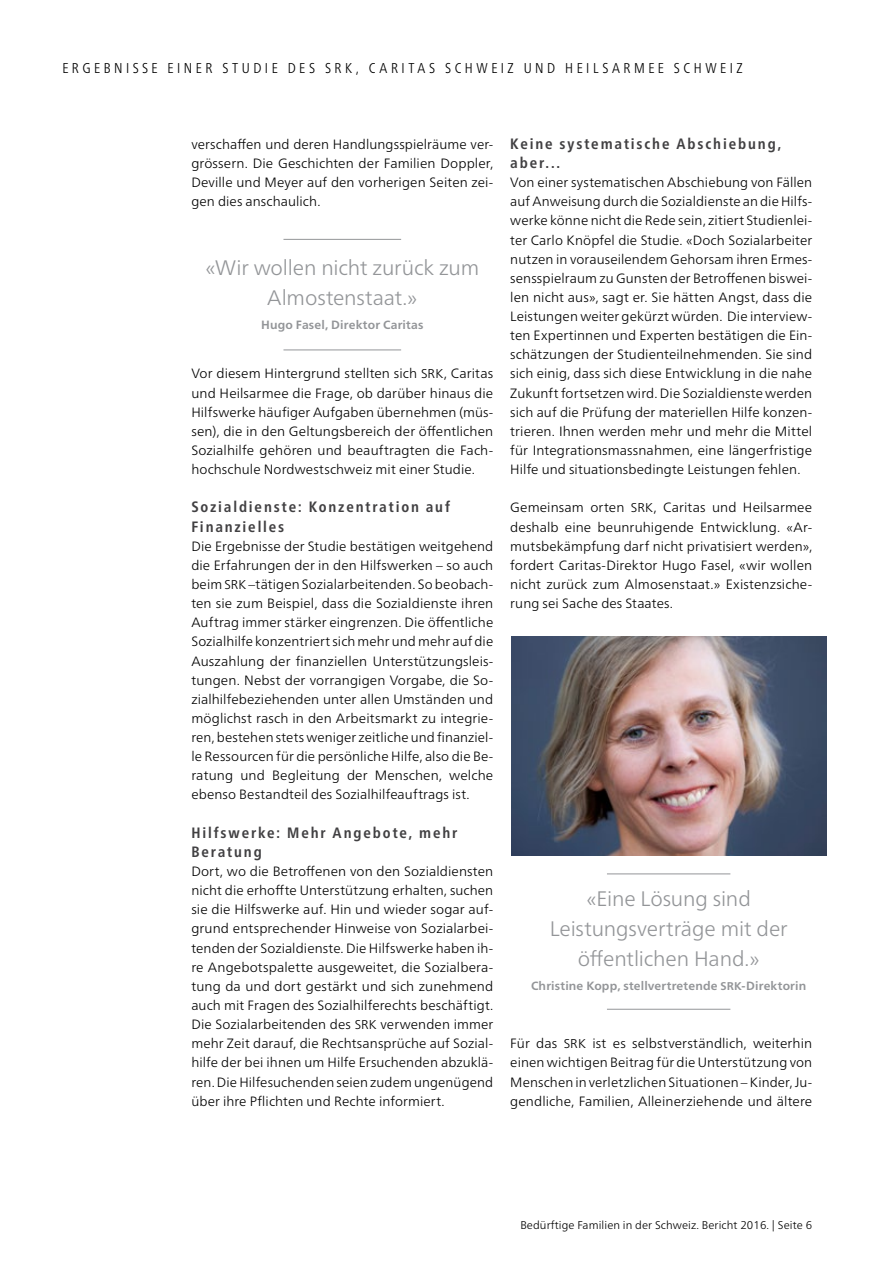
<style>
.page{position:relative;width:893px;height:1263px;background:#fff}
.page>*{position:absolute;margin:0;border:0;box-sizing:border-box;transform-origin:0 0}
.t1{font:300 21px/29.7px "Frutiger Neue LTW1 G";letter-spacing:-.01em;color:#939598;text-align:center}
.t2{font:700 condensed 15px/19.2px "Frutiger Neue LTW1 G";letter-spacing:.125em;color:#414042}
.t3{font:300 condensed 14.25px "Frutiger Neue LTW1 G";letter-spacing:.245em;color:#000}
.t4{font:300 13.5px/19.2px "Frutiger Neue LTW1 G";letter-spacing:.01em;color:#000;text-align:justify}
.t5{font:700 12px "Frutiger Neue LTW1 G";letter-spacing:.015em;color:#939598}
.t6{font:300 11.25px "Frutiger Neue LTW1 G";letter-spacing:.01em;color:#000}
.s1{font-size:12.75px}
.s2{font-size:11.25px}
</style>
<div class="page">
<hr style="left:283px;top:239px;width:118px;height:1px;background:#939598">
<hr style="left:283px;top:350px;width:118px;height:1px;background:#939598">
<hr style="left:607px;top:873px;width:123px;height:1px;background:#939598">
<hr style="left:607px;top:1009px;width:123px;height:1px;background:#939598">
<img style="left:511px;top:637px;width:316px;height:218px">
<p class="t3" style="left:62px;top:59px;width:682px">ERGEBNISSE EINER STUDIE DES SRK, CARITAS SCHWEIZ UND HEILSARMEE SCHWEIZ</p>
<p class="t4" style="left:191px;top:134px;width:303px">verschaffen und deren Handlungsspielräume ver&shy;grössern. Die Geschichten der Familien Doppler, Deville und Meyer auf den vorherigen Seiten zei&shy;gen dies anschaulich.</p>
<h1 class="t1" style="left:205px;top:253px;width:275px">«Wir wollen nicht zurück zum<br>Almostenstaat.»</h1>
<p class="t5" style="left:261px;top:318px;width:164px">Hugo Fasel, Direktor Caritas</p>
<p class="t4" style="left:191px;top:364px;width:303px">Vor diesem Hintergrund stellten sich <span class="s1">SRK</span>, Caritas und Heilsarmee die Frage, ob darüber hinaus die Hilfswerke häufiger Aufgaben übernehmen (müs&shy;sen), die in den Geltungsbereich der öffentlichen Sozialhilfe gehören und beauftragten die Fach&shy;hochschule Nordwestschweiz mit einer Studie.</p>
<p class="t2" style="left:191px;top:497px;width:260px">Sozialdienste: Konzentration auf<br>Finanzielles</p>
<p class="t4" style="left:191px;top:536px;width:303px">Die Ergebnisse der Studie bestätigen weitgehend die Erfahrungen der in den Hilfswerken – so auch beim <span class="s1">SRK</span> –tätigen Sozialarbeitenden. So beobach&shy;ten sie zum Beispiel, dass die Sozialdienste ihren Auftrag immer stärker eingrenzen. Die öffentliche Sozialhilfe konzentriert sich mehr und mehr auf die Auszahlung der finanziellen Unterstützungsleis&shy;tungen. Nebst der vorrangigen Vorgabe, die So&shy;zialhilfebeziehenden unter allen Umständen und möglichst rasch in den Arbeitsmarkt zu integrie&shy;ren, bestehen stets weniger zeitliche und finanziel&shy;le Ressourcen für die persönliche Hilfe, also die Be&shy;ratung und Begleitung der Menschen, welche ebenso Bestandteil des Sozialhilfeauftrags ist.</p>
<p class="t2" style="left:191px;top:823px;width:267px">Hilfswerke: Mehr Angebote, mehr<br>Beratung</p>
<p class="t4" style="left:191px;top:861px;width:303px">Dort, wo die Betroffenen von den Sozialdiensten nicht die erhoffte Unterstützung erhalten, suchen sie die Hilfswerke auf. Hin und wieder sogar auf&shy;grund entsprechender Hinweise von Sozialarbei&shy;tenden der Sozialdienste. Die Hilfswerke haben ih&shy;re Angebotspalette ausgeweitet, die Sozialbera&shy;tung da und dort gestärkt und sich zunehmend auch mit Fragen des Sozialhilferechts beschäftigt.<br>Die Sozialarbeitenden des <span class="s1">SRK</span> verwenden immer mehr Zeit darauf, die Rechtsansprüche auf Sozial&shy;hilfe der bei ihnen um Hilfe Ersuchenden abzuklä&shy;ren. Die Hilfesuchenden seien zudem ungenügend über ihre Pflichten und Rechte informiert.</p>
<p class="t2" style="left:510px;top:134px;width:272px">Keine systematische Abschiebung, aber...</p>
<p class="t4" style="left:510px;top:173px;width:303px">Von einer systematischen Abschiebung von Fällen auf Anweisung durch die Sozialdienste an die Hilfs&shy;werke könne nicht die Rede sein, zitiert Studienlei&shy;ter Carlo Knöpfel die Studie. «Doch Sozialarbeiter nutzen in vorauseilendem Gehorsam ihren Ermes&shy;sensspielraum zu Gunsten der Betroffenen biswei&shy;len nicht aus», sagt er. Sie hätten Angst, dass die Leistungen weiter gekürzt würden. Die interview&shy;ten Expertinnen und Experten bestätigen die Ein&shy;schätzungen der Studienteilnehmenden. Sie sind sich einig, dass sich diese Entwicklung in die nahe Zukunft fortsetzen wird. Die Sozialdienste werden sich auf die Prüfung der materiellen Hilfe konzen&shy;trieren. Ihnen werden mehr und mehr die Mittel für Integrationsmassnahmen, eine längerfristige Hilfe und situationsbedingte Leistungen fehlen.</p>
<p class="t4" style="left:510px;top:498px;width:303px">Gemeinsam orten <span class="s1">SRK</span>, Caritas und Heilsarmee deshalb eine beunruhigende Entwicklung. «Ar&shy;mutsbekämpfung darf nicht privatisiert werden», fordert Caritas-Direktor Hugo Fasel, «wir wollen nicht zurück zum Almosenstaat.» Existenzsiche&shy;rung sei Sache des Staates.</p>
<h1 class="t1" style="left:550px;top:884px;width:239px">«Eine Lösung sind<br>Leistungsverträge mit der öffentlichen Hand.»</h1>
<p class="t5" style="left:531px;top:978px;width:277px">Christine Kopp, stellvertretende <span class="s2">SRK</span>-Direktorin</p>
<p class="t4" style="left:510px;top:1034px;width:303px">Für das <span class="s1">SRK</span> ist es selbstverständlich, weiterhin einen wichtigen Beitrag für die Unterstützung von Menschen in verletzlichen Situationen – Kinder, Ju&shy;gendliche, Familien, Alleinerziehende und ältere</p>
<p class="t6" style="left:520px;top:1218px;width:293px">Bedürftige Familien in der Schweiz. Bericht 2016. | Seite 6</p>
</div>
